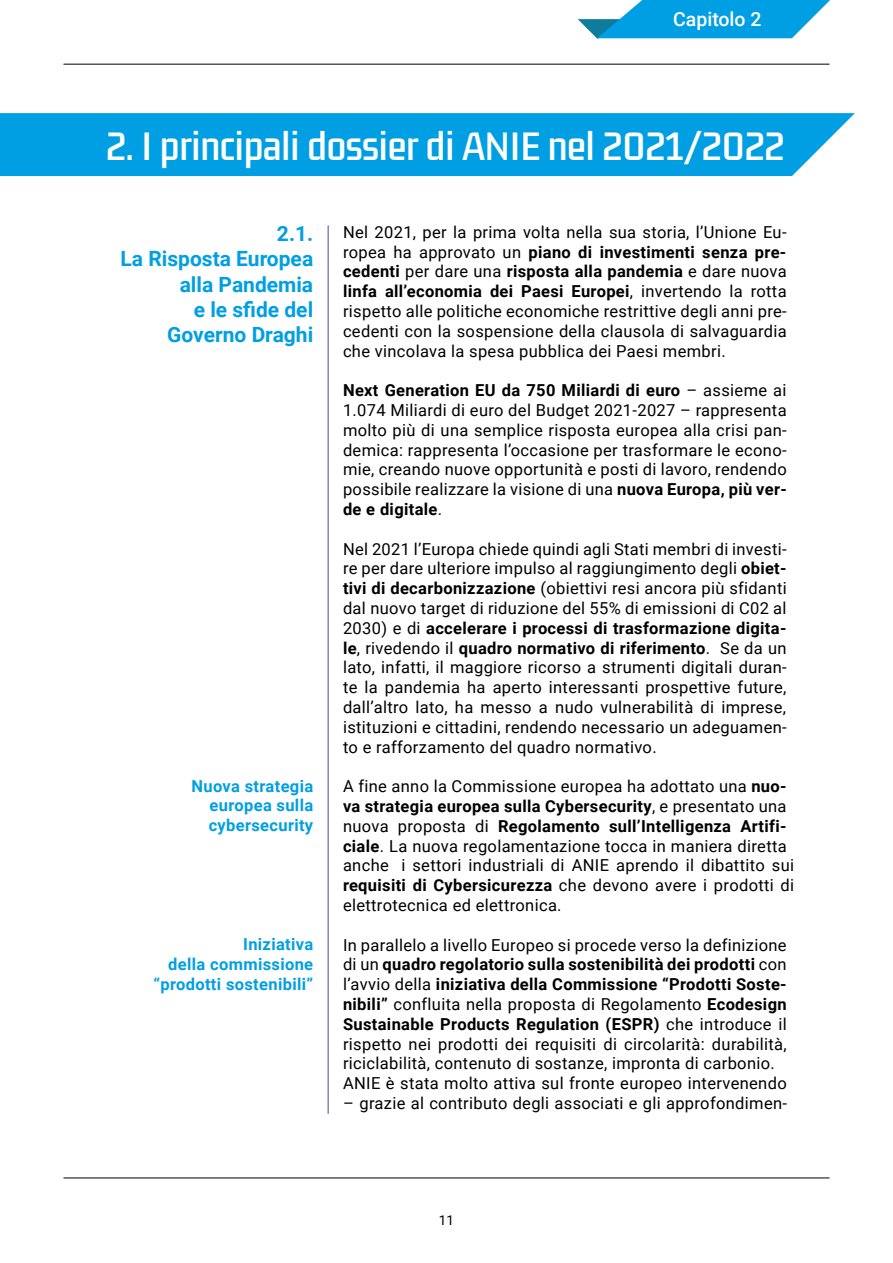
<style>
.page{position:relative;width:893px;height:1263px;background:#fff}
.page>*{position:absolute;margin:0;border:0;box-sizing:border-box;transform-origin:0 0}
.t1{font:34.5px "Kdam Thmor Pro";letter-spacing:-.01em;color:#fff}
.t2{font:700 21px/25.2px "Roboto";color:#009fe3;text-align:right}
.t3{font:500 19.5px "Roboto";color:#fff}
.t4{font:16.5px/19.8px "Roboto";letter-spacing:.02em;color:#000;text-align:justify}
.t5{font:700 16.5px/19.8px "Roboto";letter-spacing:.02em;color:#009fe3;text-align:justify}
.t6{font:13.5px "Roboto";color:#000}
.s1{font-weight:700}
</style>
<div class="page">
<hr style="left:64px;top:1177px;width:765px;height:1px;background:#020203">
<hr style="left:64px;top:64px;width:765px;height:1px;background:#020203">
<div style="left:0;top:113px;width:855px;height:63px;background:#009fe3"></div>
<svg style="left:578px;top:0;width:252px;height:39px"></svg>
<hr style="left:328px;top:225px;width:1px;height:889px;background:#454696">
<p class="t3" style="left:673px;top:6px;width:90px">Capitolo 2</p>
<h1 class="t1" style="left:106px;top:128px;width:680px">2. I principali dossier di ANIE nel 2021/2022</h1>
<p class="t2" style="left:121px;top:220px;width:194px">2.1.<br>La Risposta Europea alla Pandemia<br>e le sfide del<br>Governo Draghi</p>
<p class="t5" style="left:209px;top:775px;width:106px;text-indent:-17px">Nuova strategia europea sulla cybersecurity</p>
<p class="t5" style="left:154px;top:934px;width:161px;text-align:right">Iniziativa<br>della commissione “prodotti sostenibili”</p>
<p class="t4" style="left:343px;top:221px;width:445px">Nel 2021, per la prima volta nella sua storia, l’Unione Eu&shy;ropea ha approvato un <span class="s1">piano di investimenti senza pre&shy;cedenti</span> per dare una <span class="s1">risposta alla pandemia</span> e dare nuova <span class="s1">linfa all’economia dei Paesi Europei</span>, invertendo la rotta rispetto alle politiche economiche restrittive degli anni pre&shy;cedenti con la sospensione della clausola di salvaguardia che vincolava la spesa pubblica dei Paesi membri.</p>
<p class="t4" style="left:343px;top:380px;width:445px"><span class="s1">Next Generation EU da 750 Miliardi di euro</span> – assieme ai 1.074 Miliardi di euro del Budget 2021-2027 – rappresenta molto più di una semplice risposta europea alla crisi pan&shy;demica: rappresenta l’occasione per trasformare le econo&shy;mie, creando nuove opportunità e posti di lavoro, rendendo possibile realizzare la visione di una <span class="s1">nuova Europa, più ver&shy;de e digitale</span>.</p>
<p class="t4" style="left:343px;top:538px;width:445px">Nel 2021 l’Europa chiede quindi agli Stati membri di investi&shy;re per dare ulteriore impulso al raggiungimento degli <span class="s1">obiet&shy;tivi di decarbonizzazione</span> (obiettivi resi ancora più sfidanti dal nuovo target di riduzione del 55% di emissioni di C02 al 2030) e di <span class="s1">accelerare i processi di trasformazione digita&shy;le</span>, rivedendo il <span class="s1">quadro normativo di riferimento</span>. Se da un lato, infatti, il maggiore ricorso a strumenti digitali duran&shy;te la pandemia ha aperto interessanti prospettive future, dall’altro lato, ha messo a nudo vulnerabilità di imprese, istituzioni e cittadini, rendendo necessario un adeguamen&shy;to e rafforzamento del quadro normativo.</p>
<p class="t4" style="left:343px;top:776px;width:453px;text-align:left">A fine anno la Commissione europea ha adottato una <span class="s1">nuo&shy;va strategia europea sulla Cybersecurity</span>, e presentato una nuova proposta di <span class="s1">Regolamento sull’Intelligenza Artifi&shy;ciale</span>. La nuova regolamentazione tocca in maniera diretta anche i settori industriali di ANIE aprendo il dibattito sui <span class="s1">requisiti di Cybersicurezza</span> che devono avere i prodotti di elettrotecnica ed elettronica.</p>
<p class="t4" style="left:343px;top:934px;width:445px;text-align:left">In parallelo a livello Europeo si procede verso la definizione di un <span class="s1">quadro regolatorio sulla sostenibilità dei prodotti</span> con l’avvio della <span class="s1">iniziativa della Commissione “Prodotti Soste&shy;nibili”</span> confluita nella proposta di Regolamento <span class="s1">Ecodesign Sustainable Products Regulation (ESPR)</span> che introduce il rispetto nei prodotti dei requisiti di circolarità: durabilità, riciclabilità, contenuto di sostanze, impronta di carbonio.<br>ANIE è stata molto attiva sul fronte europeo intervenendo</p>
<p class="t4" style="left:343px;top:1093px;width:446px">– grazie al contributo degli associati e gli approfondimen-</p>
<p class="t6" style="left:439px;top:1211px;width:17px">11</p>
</div>
